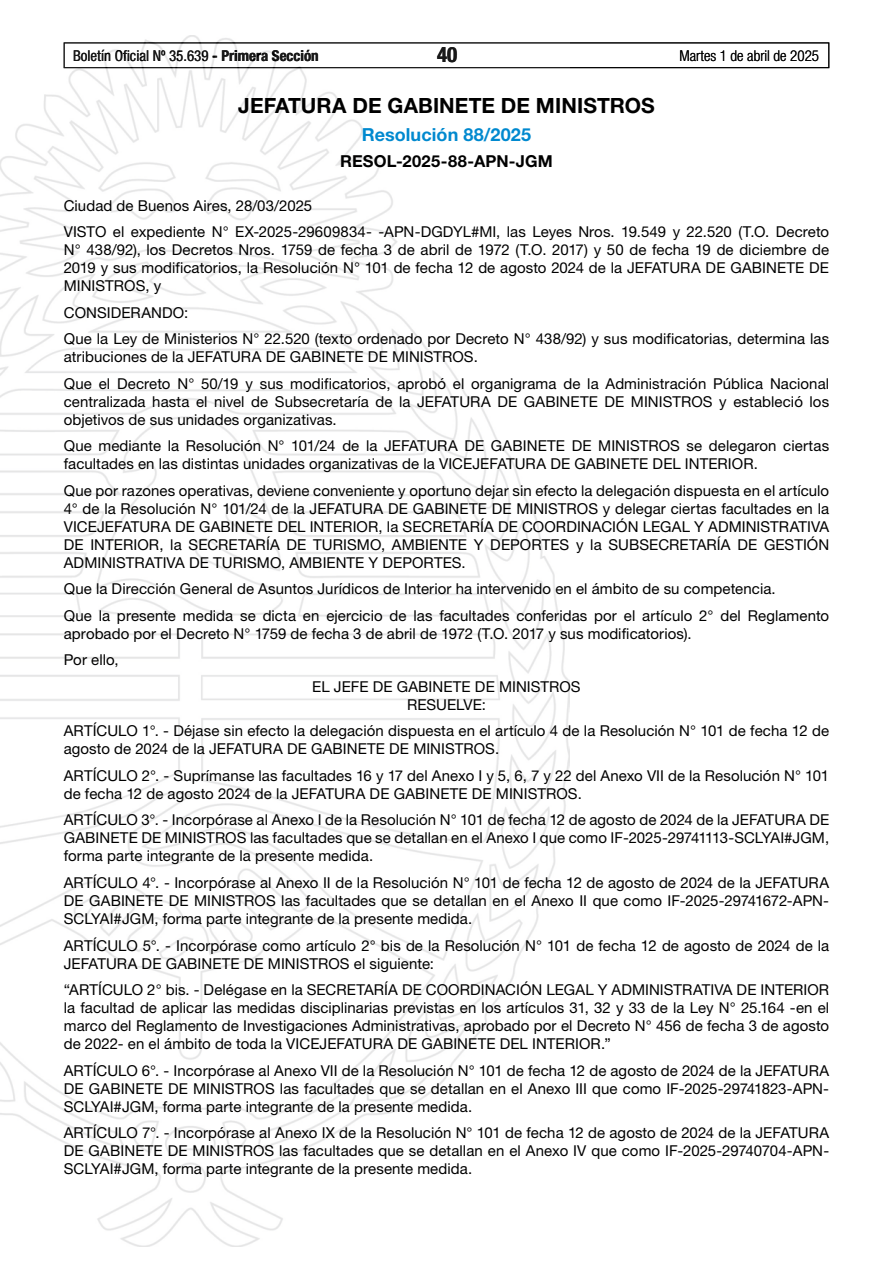
<style>
.page{position:relative;width:893px;height:1263px;background:#fff}
.page>*{position:absolute;margin:0;border:0;box-sizing:border-box;transform-origin:0 0}
.t1{font:700 21px "Helvetica Neue LT Std";letter-spacing:.005em;color:#000}
.t2{font:700 condensed 21px "Helvetica Neue LT Std";color:#000}
.t3{font:700 18px "Helvetica Neue LT Std";letter-spacing:.005em;color:#0089cf}
.t4{font:700 16.5px "Helvetica Neue LT Std";letter-spacing:.01em;color:#000}
.t5{font:15px/18px "Helvetica Neue LT Std";letter-spacing:.005em;color:#000}
.t6{font:condensed 15px "Helvetica Neue LT Std";color:#000}
.t7{font:300 condensed 15px "Helvetica Neue LT Std";color:#000}
.s1{font-weight:700}
</style>
<div class="page">
<div style="left:64px;top:43px;width:765px;height:25px;border:1px solid #000"></div>
<img style="left:0;top:35px;width:569px;height:1211px">
<p class="t6" style="left:73px;top:47px;width:247px">Boletín Oficial Nº 35.639 <span class="s1">- Primera Sección</span></p>
<h1 class="t2" style="left:437px;top:42px;width:22px">40</h1>
<p class="t7" style="left:679px;top:47px;width:141px">Martes 1 de abril de 2025</p>
<h1 class="t1" style="left:238px;top:92px;width:418px">JEFATURA DE GABINETE DE MINISTROS</h1>
<p class="t3" style="left:362px;top:123px;width:171px">Resolución 88/2025</p>
<p class="t4" style="left:340px;top:151px;width:214px">RESOL-2025-88-APN-JGM</p>
<p class="t5" style="left:64px;top:192px;width:767px;line-height:26.5px">Ciudad de Buenos Aires, 28/03/2025<br>VISTO el expediente N° EX-2025-29609834- -APN-DGDYL#MI, las Leyes Nros. 19.549 y 22.520 (T.O. Decreto</p>
<p class="t5" style="left:64px;top:241px;width:767px;text-align:justify">N° 438/92), los Decretos Nros. 1759 de fecha 3 de abril de 1972 (T.O. 2017) y 50 de fecha 19 de diciembre de 2019 y sus modificatorios, la Resolución N° 101 de fecha 12 de agosto 2024 de la JEFATURA DE GABINETE DE MINISTROS, y</p>
<p class="t5" style="left:64px;top:299px;width:767px;line-height:26.5px">CONSIDERANDO:<br>Que la Ley de Ministerios N° 22.520 (texto ordenado por Decreto N° 438/92) y sus modificatorias, determina las</p>
<p class="t5" style="left:64px;top:344px;width:767px;line-height:26.5px">atribuciones de la JEFATURA DE GABINETE DE MINISTROS.<br>Que el Decreto N° 50/19 y sus modificatorios, aprobó el organigrama de la Administración Pública Nacional</p>
<p class="t5" style="left:64px;top:392px;width:767px">centralizada hasta el nivel de Subsecretaría de la JEFATURA DE GABINETE DE MINISTROS y estableció los objetivos de sus unidades organizativas.</p>
<p class="t5" style="left:64px;top:437px;width:767px">Que mediante la Resolución N° 101/24 de la JEFATURA DE GABINETE DE MINISTROS se delegaron ciertas facultades en las distintas unidades organizativas de la VICEJEFATURA DE GABINETE DEL INTERIOR.</p>
<p class="t5" style="left:64px;top:481px;width:767px;text-align:justify">Que por razones operativas, deviene conveniente y oportuno dejar sin efecto la delegación dispuesta en el artículo 4° de la Resolución N° 101/24 de la JEFATURA DE GABINETE DE MINISTROS y delegar ciertas facultades en la VICEJEFATURA DE GABINETE DEL INTERIOR, la SECRETARÍA DE COORDINACIÓN LEGAL Y ADMINISTRATIVA DE INTERIOR, la SECRETARÍA DE TURISMO, AMBIENTE Y DEPORTES y la SUBSECRETARÍA DE GESTIÓN ADMINISTRATIVA DE TURISMO, AMBIENTE Y DEPORTES.</p>
<p class="t5" style="left:64px;top:576px;width:767px;line-height:26.5px">Que la Dirección General de Asuntos Jurídicos de Interior ha intervenido en el ámbito de su competencia.<br>Que la presente medida se dicta en ejercicio de las facultades conferidas por el artículo 2° del Reglamento</p>
<p class="t5" style="left:64px;top:624px;width:629px">aprobado por el Decreto N° 1759 de fecha 3 de abril de 1972 (T.O. 2017 y sus modificatorios).</p>
<p class="t5" style="left:64px;top:651px;width:56px">Por ello,</p>
<p class="t5" style="left:312px;top:677px;width:270px">EL JEFE DE GABINETE DE MINISTROS</p>
<p class="t5" style="left:64px;top:691px;width:767px;line-height:26.5px;text-align:center">RESUELVE:<br>ARTÍCULO 1°. - Déjase sin efecto la delegación dispuesta en el artículo 4 de la Resolución N° 101 de fecha 12 de</p>
<p class="t5" style="left:64px;top:736px;width:767px;line-height:26.5px">agosto de 2024 de la JEFATURA DE GABINETE DE MINISTROS.<br>ARTÍCULO 2°. - Suprímanse las facultades 16 y 17 del Anexo I y 5, 6, 7 y 22 del Anexo VII de la Resolución N° 101</p>
<p class="t5" style="left:64px;top:780px;width:767px;line-height:26.5px">de fecha 12 de agosto 2024 de la JEFATURA DE GABINETE DE MINISTROS.<br>ARTÍCULO 3°. - Incorpórase al Anexo I de la Resolución N° 101 de fecha 12 de agosto de 2024 de la JEFATURA DE</p>
<p class="t5" style="left:64px;top:829px;width:767px">GABINETE DE MINISTROS las facultades que se detallan en el Anexo I que como IF-2025-29741113-SCLYAI#JGM, forma parte integrante de la presente medida.</p>
<p class="t5" style="left:64px;top:873px;width:767px;text-align:justify">ARTÍCULO 4°. - Incorpórase al Anexo II de la Resolución N° 101 de fecha 12 de agosto de 2024 de la JEFATURA DE GABINETE DE MINISTROS las facultades que se detallan en el Anexo II que como IF-2025-29741672-APN-SCLYAI#JGM, forma parte integrante de la presente medida.</p>
<p class="t5" style="left:64px;top:936px;width:767px">ARTÍCULO 5°. - Incorpórase como artículo 2° bis de la Resolución N° 101 de fecha 12 de agosto de 2024 de la<br>JEFATURA DE GABINETE DE MINISTROS el siguiente:</p>
<p class="t5" style="left:64px;top:980px;width:767px;text-align:justify">“ARTÍCULO 2° bis. - Delégase en la SECRETARÍA DE COORDINACIÓN LEGAL Y ADMINISTRATIVA DE INTERIOR la facultad de aplicar las medidas disciplinarias previstas en los artículos 31, 32 y 33 de la Ley N° 25.164 -en el marco del Reglamento de Investigaciones Administrativas, aprobado por el Decreto N° 456 de fecha 3 de agosto de 2022- en el ámbito de toda la VICEJEFATURA DE GABINETE DEL INTERIOR.”</p>
<p class="t5" style="left:64px;top:1061px;width:767px;text-align:justify">ARTÍCULO 6°. - Incorpórase al Anexo VII de la Resolución N° 101 de fecha 12 de agosto de 2024 de la JEFATURA DE GABINETE DE MINISTROS las facultades que se detallan en el Anexo III que como IF-2025-29741823-APN-SCLYAI#JGM, forma parte integrante de la presente medida.</p>
<p class="t5" style="left:64px;top:1123px;width:767px;text-align:justify">ARTÍCULO 7°. - Incorpórase al Anexo IX de la Resolución N° 101 de fecha 12 de agosto de 2024 de la JEFATURA DE GABINETE DE MINISTROS las facultades que se detallan en el Anexo IV que como IF-2025-29740704-APN-SCLYAI#JGM, forma parte integrante de la presente medida.</p>
</div>
